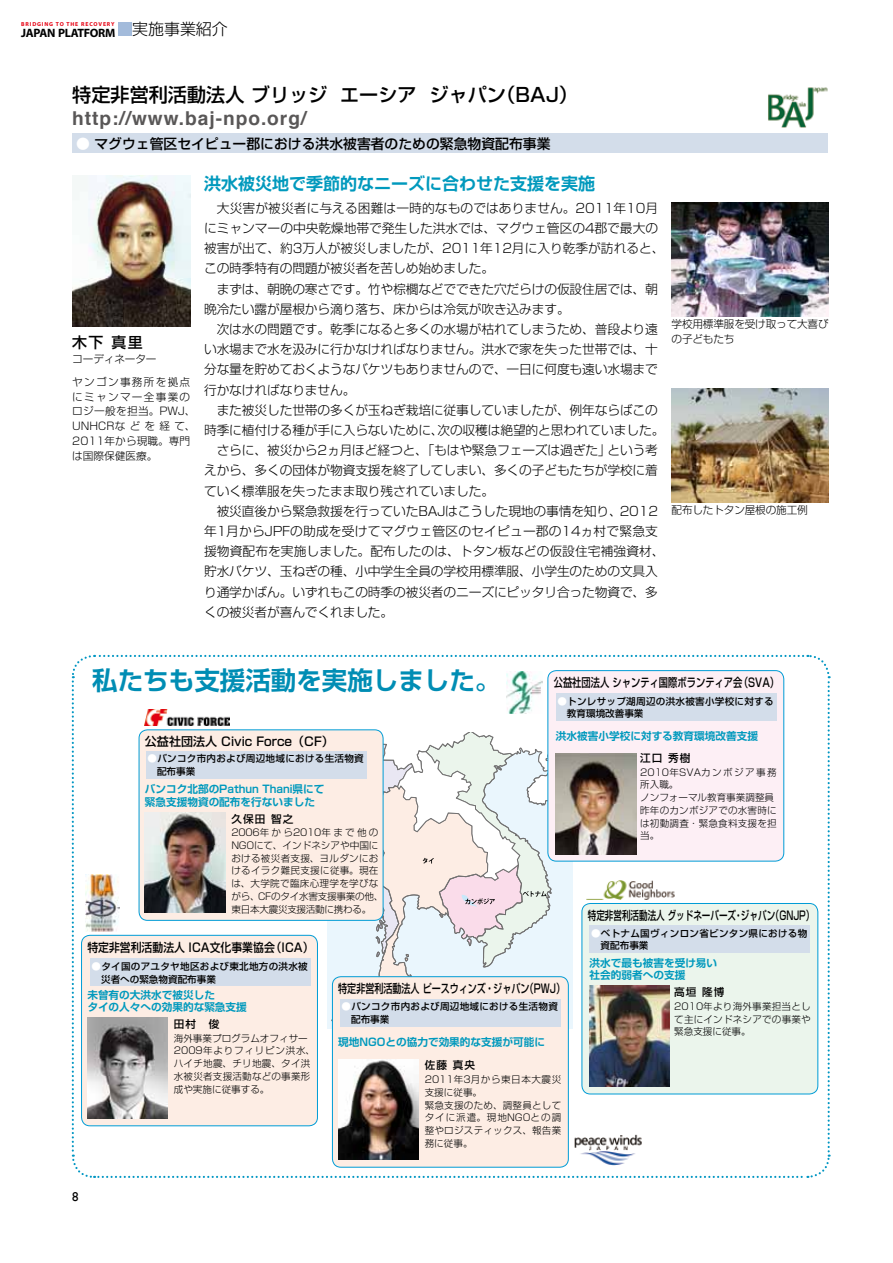
<style>
.page{position:relative;width:893px;height:1263px;background:#fff}
.page>*{position:absolute;margin:0;border:0;box-sizing:border-box;transform-origin:0 0}
.t1{font:700 25.5px "Shin Go Pr 6 De";color:#008db4}
.t2{font:500 19.2px "Shin Go Pr 6";color:#000}
.t3{font:700 19.2px "Helvetica";letter-spacing:.05em;color:#595757}
.t4{font:700 16.95px "Shin Go Pr 6 De";color:#0099bd}
.t5{font:500 14.85px "Shin Go Pr 6";color:#000}
.t6{font:500 13.8px "Shin Go Pr 6";color:#000}
.t7{font:300 12.75px/20.2px "Shin Go Pr 6";letter-spacing:-.01em;color:#000}
.t8{font:12.75px "Gill Sans";color:#000}
.t9{font:700 12.15px "Myriad Pro";letter-spacing:-.025em;color:#000}
.t10{font:500 12px "Shin Go Pr 6";color:#000;scale:.71 1}
.t11{font:500 12px "Shin Go Pr 6";color:#000;scale:.75 1}
.t12{font:500 12px "Shin Go Pr 6";color:#000;scale:.77 1}
.t13{font:500 12px "Shin Go Pr 6";color:#000;scale:.9 1}
.t14{font:500 12px "Shin Go Pr 6";color:#000}
.t15{font:700 10.65px/12.8px "Shin Go Pr 6 De";color:#0099bd}
.t16{font:300 10.65px/14.9px "Shin Go Pr 6";letter-spacing:.035em;color:#000}
.t17{font:300 10.65px/14.9px "Shin Go Pr 6";color:#000}
.t18{font:500 10.65px "Shin Go Pr 6";letter-spacing:.1em;color:#000}
.t19{font:300 9.6px/12.8px "Shin Go Pr 6";letter-spacing:.02em;color:#000}
.t20{font:500 9.6px/12.8px "Shin Go Pr 6";letter-spacing:.03em;color:#000}
.t21{font:700 5.7px "Myriad Pro";letter-spacing:.15em;color:#e60012}
.s1{font-family:"Shin Go Pr 6";font-weight:300;font-size:15.9px}
.s2{color:#fff}
</style>
<div class="page">
<div style="left:72px;top:134px;width:756px;height:19px;background:#d3ddea"></div>
<img style="left:73px;top:176px;width:117px;height:151px">
<img style="left:671px;top:202px;width:158px;height:114px">
<img style="left:671px;top:389px;width:158px;height:113px">
<img style="left:768px;top:87px;width:60px;height:41px">
<svg style="left:71px;top:654px;width:760px;height:524px"></svg>
<div style="left:139px;top:730px;width:244px;height:190px;background:#fdede4;border-radius:9px"></div>
<div style="left:139px;top:729px;width:244px;height:192px;border:1px solid #009cd6;border-radius:9px"></div>
<img style="left:145px;top:812px;width:80px;height:101px">
<div style="left:82px;top:935px;width:235px;height:191px;background:#fdede4;border-radius:9px"></div>
<div style="left:81px;top:935px;width:237px;height:191px;border:1px solid #009cd6;border-radius:9px"></div>
<img style="left:87px;top:1018px;width:80px;height:100px">
<div style="left:582px;top:903px;width:236px;height:191px;background:#ebf5ec;border-radius:9px"></div>
<div style="left:581px;top:903px;width:237px;height:191px;border:1px solid #009cd6;border-radius:9px"></div>
<img style="left:590px;top:986px;width:80px;height:100px">
<div style="left:548px;top:671px;width:236px;height:190px;background:#fdeff5;border-radius:9px"></div>
<div style="left:547px;top:670px;width:237px;height:191px;border:1px solid #009cd6;border-radius:9px"></div>
<img style="left:556px;top:754px;width:80px;height:100px">
<div style="left:332px;top:977px;width:236px;height:190px;background:#fdede4;border-radius:9px"></div>
<div style="left:332px;top:976px;width:237px;height:191px;border:1px solid #009cd6;border-radius:9px"></div>
<img style="left:338px;top:1059px;width:80px;height:101px">
<div style="left:146px;top:751px;width:220px;height:27px;background:#d3ddea"></div>
<div style="left:556px;top:693px;width:220px;height:28px;background:#d3ddea"></div>
<div style="left:90px;top:959px;width:220px;height:27px;background:#d3ddea"></div>
<div style="left:340px;top:999px;width:220px;height:27px;background:#d3ddea"></div>
<div style="left:590px;top:925px;width:220px;height:27px;background:#d3ddea"></div>
<div style="left:118px;top:23px;width:13px;height:13px;background:#a3bbdb"></div>
<p class="t9" style="left:21px;top:24px;width:208px">JAPAN PLATFORM <span class="s1">実施事業紹介</span></p>
<p class="t21" style="left:21px;top:20px;width:95px">BRIDGING TO THE RECOVERY</p>
<h2 class="t2" style="left:72px;top:79px;width:507px">特定非営利活動法人 ブリッジ エーシア ジャパン（BAJ）</h2>
<h2 class="t3" style="left:72px;top:103px;width:236px">http://www.baj-npo.org/</h2>
<p class="t6" style="left:76px;top:132px;width:476px"><span class="s2">●</span> マグウェ管区セイピュー郡における洪水被害者のための緊急物資配布事業</p>
<p class="t5" style="left:72px;top:330px;width:72px">木下 真里</p>
<p class="t17" style="left:72px;top:351px;width:86px">コーディネーター</p>
<p class="t16" style="left:72px;top:373px;width:125px">ヤンゴン事務所を拠点にミャンマー全事業のロジ一般を担当。PWJ、<br>UNHCRなどを経て、<br>2011年から現職。専門は国際保健医療。</p>
<h3 class="t4" style="left:204px;top:170px;width:393px">洪水被災地で季節的なニーズに合わせた支援を実施</h3>
<p class="t7" style="left:204px;top:197px;width:462px">　大災害が被災者に与える困難は一時的なものではありません。2011年10月にミャンマーの中央乾燥地帯で発生した洪水では、マグウェ管区の4郡で最大の被害が出て、約3万人が被災しましたが、2011年12月に入り乾季が訪れると、この時季特有の問題が被災者を苦しめ始めました。<br>　まずは、朝晩の寒さです。竹や棕櫚などでできた穴だらけの仮設住居では、朝晩冷たい露が屋根から滴り落ち、床からは冷気が吹き込みます。<br>　次は水の問題です。乾季になると多くの水場が枯れてしまうため、普段より遠い水場まで水を汲みに行かなければなりません。洪水で家を失った世帯では、十分な量を貯めておくようなバケツもありませんので、一日に何度も遠い水場まで行かなければなりません。<br>　また被災した世帯の多くが玉ねぎ栽培に従事していましたが、例年ならばこの時季に植付ける種が手に入らないために、次の収穫は絶望的と思われていました。　さらに、被災から2ヵ月ほど経つと、「もはや緊急フェーズは過ぎた」という考えから、多くの団体が物資支援を終了してしまい、多くの子どもたちが学校に着ていく標準服を失ったまま取り残されていました。<br>　被災直後から緊急救援を行っていたBAJはこうした現地の事情を知り、2012年1月からJPFの助成を受けてマグウェ管区のセイピュー郡の14ヵ村で緊急支援物資配布を実施しました。配布したのは、トタン板などの仮設住宅補強資材、貯水バケツ、玉ねぎの種、小中学生全員の学校用標準服、小学生のための文具入り通学かばん。いずれもこの時季の被災者のニーズにピッタリ合った物資で、多くの被災者が喜んでくれました。</p>
<p class="t17" style="left:672px;top:315px;width:159px">学校用標準服を受け取って大喜びの子どもたち</p>
<p class="t17" style="left:672px;top:502px;width:138px">配布したトタン屋根の施工例</p>
<h1 class="t1" style="left:92px;top:659px;width:410px">私たちも支援活動を実施しました。</h1>
<p class="t14" style="left:145px;top:732px;width:190px">公益社団法人 Civic Force（CF）</p>
<p class="t20" style="left:147px;top:752px;width:218px"><span class="s2">●</span>バンコク市内および周辺地域における生活物資　配布事業</p>
<p class="t15" style="left:145px;top:782px;width:181px">バンコク北部のPathun Thani県にて緊急支援物資の配布を行ないました</p>
<p class="t18" style="left:231px;top:810px;width:64px">久保田 智之</p>
<p class="t19" style="left:231px;top:825px;width:153px">2006年から2010年まで他の<br>NGOにて、インドネシアや中国における被災者支援、ヨルダンにおけるイラク難民支援に従事。現在は、大学院で臨床心理学を学びながら、CFのタイ水害支援事業の他、東日本大震災支援活動に携わる。</p>
<p class="t13" style="left:87px;top:937px;width:253px">特定非営利活動法人 ICA文化事業協会（ICA）</p>
<p class="t12" style="left:554px;top:673px;width:294px">公益社団法人 シャンティ国際ボランティア会（SVA）</p>
<p class="t20" style="left:557px;top:694px;width:218px"><span class="s2">●</span>トンレサップ湖周辺の洪水被害小学校に対する　教育環境改善事業</p>
<p class="t15" style="left:556px;top:729px;width:203px">洪水被害小学校に対する教育環境改善支援</p>
<p class="t18" style="left:640px;top:749px;width:52px">江口 秀樹</p>
<p class="t19" style="left:640px;top:765px;width:138px">2010年SVAカンボジア事務所入職。<br>ノンフォーマル教育事業調整員昨年のカンボジアでの水害時には初動調査・緊急食料支援を担当。</p>
<p class="t10" style="left:588px;top:906px;width:321px">特定非営利活動法人 グッドネーバーズ・ジャパン（GNJP）</p>
<p class="t20" style="left:591px;top:926px;width:218px"><span class="s2">●</span>ベトナム国ヴィンロン省ビンタン県における物　資配布事業</p>
<p class="t20" style="left:92px;top:959px;width:218px"><span class="s2">●</span>タイ国のアユタヤ地区および東北地方の洪水被　災者への緊急物資配布事業</p>
<p class="t15" style="left:87px;top:987px;width:161px">未曾有の大洪水で被災した<br>タイの人々への効果的な緊急支援</p>
<p class="t18" style="left:174px;top:1015px;width:47px">田村　俊</p>
<p class="t19" style="left:174px;top:1031px;width:143px">海外事業プログラムオフィサー<br>2009年よりフィリピン洪水、ハイチ地震、チリ地震、タイ洪水被災者支援活動などの事業形成や実施に従事する。</p>
<p class="t8" style="left:72px;top:1190px;width:8px">8</p>
<p class="t11" style="left:338px;top:979px;width:304px">特定非営利活動法人 ピースウィンズ・ジャパン（PWJ）</p>
<p class="t20" style="left:342px;top:1000px;width:218px"><span class="s2">●</span>バンコク市内および周辺地域における生活物資　配布事業</p>
<p class="t15" style="left:338px;top:1035px;width:208px">現地NGOとの協力で効果的な支援が可能に</p>
<p class="t18" style="left:425px;top:1057px;width:52px">佐藤 真央</p>
<p class="t19" style="left:425px;top:1072px;width:138px">2011年3月から東日本大震災支援に従事。<br>緊急支援のため、調整員としてタイに派遣。現地NGOとの調整やロジスティックス、報告業務に従事。</p>
<p class="t15" style="left:590px;top:956px;width:129px">洪水で最も被害を受け易い社会的弱者への支援</p>
<p class="t18" style="left:674px;top:983px;width:52px">高垣 隆博</p>
<p class="t19" style="left:674px;top:999px;width:138px;text-align:justify">2010年より海外事業担当として主にインドネシアでの事業や緊急支援に従事。</p>
</div>
